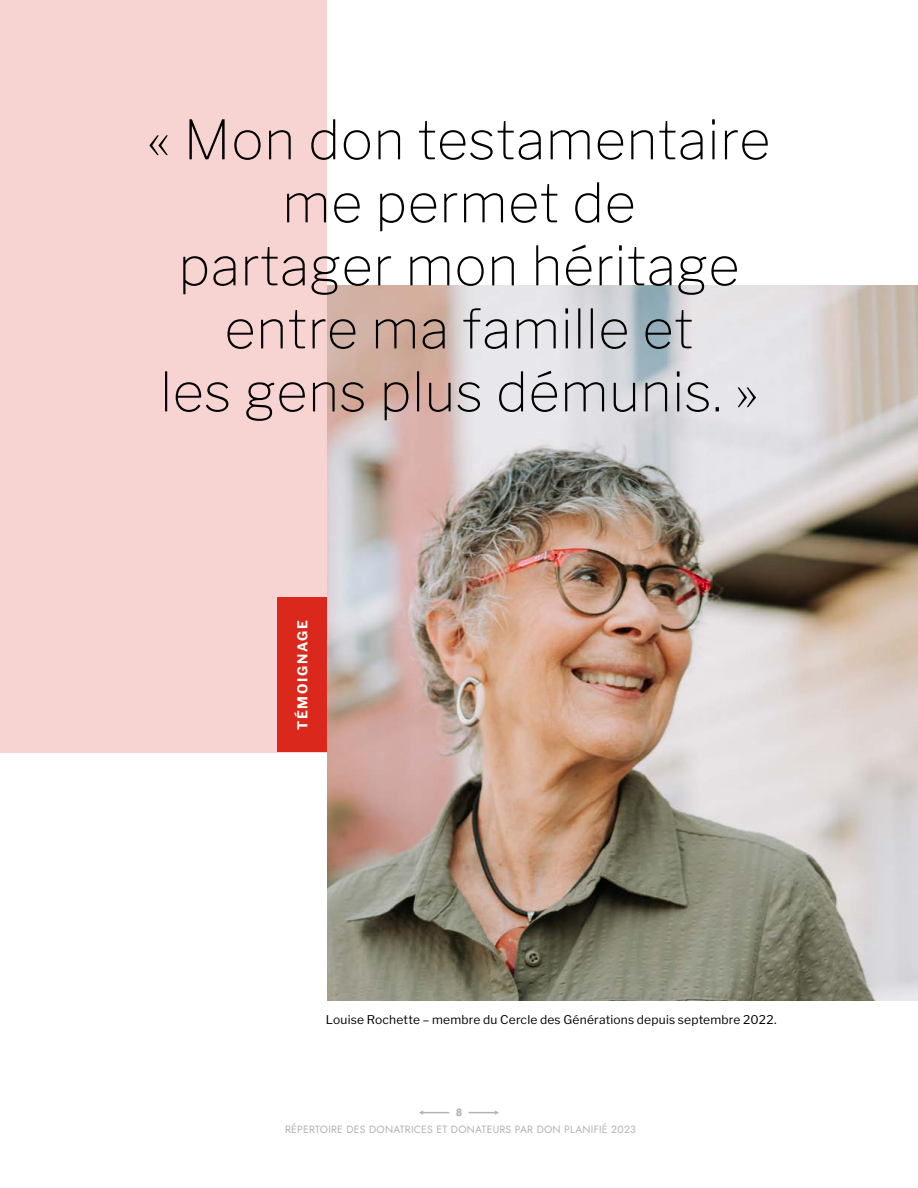
<style>
.page{position:relative;width:918px;height:1188px;background:#fff}
.page>*{position:absolute;margin:0;border:0;box-sizing:border-box;transform-origin:0 0}
.t1{font:100 54px/63px "Libre Franklin";letter-spacing:.01em;color:#000;text-align:center}
.t2{font:700 13.5px "Libre Franklin";letter-spacing:.13em;color:#fff}
.t3{font:12px "Libre Franklin";letter-spacing:.02em;color:#000}
.t4{font:10.5px "Jost";letter-spacing:.02em;color:#b3b3b3}
.t5{font:700 10.5px "Jost";color:#b3b3b3}
</style>
<div class="page">
<svg style="left:419px;top:1111px;width:30px;height:4px"></svg>
<svg style="left:469px;top:1111px;width:30px;height:4px"></svg>
<img style="left:327px;top:285px;width:591px;height:715px">
<div style="left:0;top:0;width:327px;height:752px;background:#f7d3d2"></div>
<div style="left:277px;top:598px;width:50px;height:154px;background:#da291c"></div>
<p class="t1" style="left:148px;top:110px;width:624px">« Mon don testamentaire me permet de<br>partager mon héritage entre ma famille et<br>les gens plus démunis. »</p>
<p class="t2" style="left:294px;top:730px;width:112px;rotate:-90deg">TÉMOIGNAGE</p>
<p class="t3" style="left:326px;top:1013px;width:452px">Louise Rochette – membre du Cercle des Générations depuis septembre 2022.</p>
<p class="t5" style="left:456px;top:1106px;width:8px">8</p>
<p class="t4" style="left:285px;top:1123px;width:352px">RÉPERTOIRE DES DONATRICES ET DONATEURS PAR DON PLANIFIÉ 2023</p>
</div>
